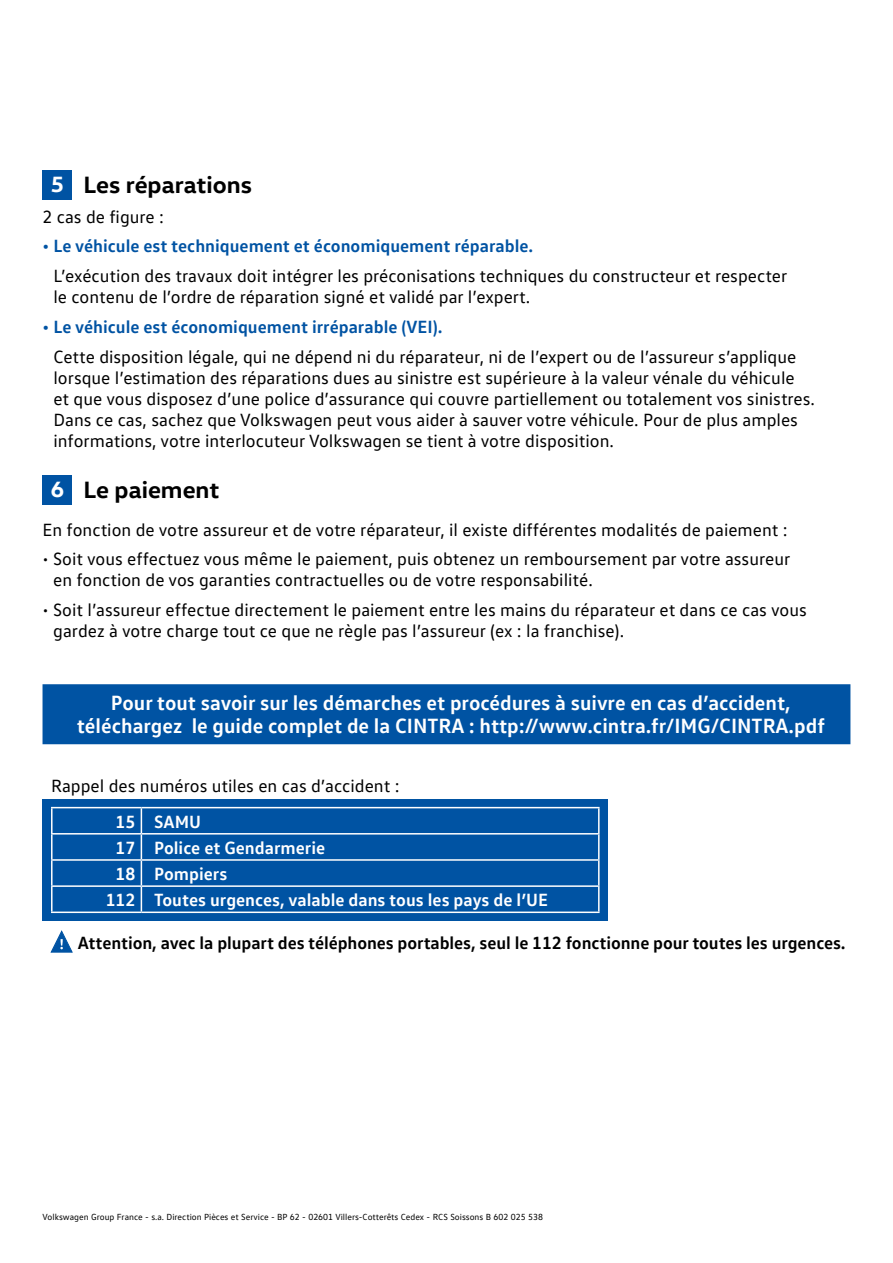
<style>
.page{position:relative;width:893px;height:1263px;background:#fff}
.page>*{position:absolute;margin:0;border:0;box-sizing:border-box;transform-origin:0 0}
.t1{font:700 24px "VW Head";color:#000}
.t2{font:700 22.5px "VW Head";color:#fff}
.t3{font:700 21px/22.5px "VW Text";color:#fff;text-align:center}
.t4{font:18px/21px "VW Text";color:#000}
.t5{font:700 18px "VW Text";color:#0053a3}
.t6{font:700 18px "VW Text";letter-spacing:-.005em;color:#000}
.t7{font:700 18px "VW Text";color:#fff}
.t8{font:9px "VW Text";color:#000}
</style>
<div class="page">
<div style="left:43px;top:684px;width:807px;height:60px;background:#0053a3"></div>
<div style="left:43px;top:170px;width:29px;height:30px;background:#0053a3"></div>
<div style="left:43px;top:475px;width:29px;height:29px;background:#0053a3"></div>
<div style="left:43px;top:799px;width:565px;height:122px;background:#0053a3"></div>
<hr style="left:51px;top:807px;width:90px;height:1px;background:#fff">
<hr style="left:51px;top:808px;width:2px;height:25px;background:#fff">
<hr style="left:141px;top:807px;width:459px;height:1px;background:#fff">
<hr style="left:598px;top:808px;width:2px;height:25px;background:#fff">
<hr style="left:51px;top:833px;width:90px;height:1px;background:#fff">
<hr style="left:51px;top:834px;width:2px;height:25px;background:#fff">
<hr style="left:141px;top:833px;width:459px;height:1px;background:#fff">
<hr style="left:598px;top:834px;width:2px;height:25px;background:#fff">
<hr style="left:51px;top:859px;width:90px;height:2px;background:#fff">
<hr style="left:51px;top:861px;width:2px;height:24px;background:#fff">
<hr style="left:141px;top:859px;width:459px;height:2px;background:#fff">
<hr style="left:598px;top:861px;width:2px;height:24px;background:#fff">
<hr style="left:51px;top:885px;width:90px;height:2px;background:#fff">
<hr style="left:51px;top:887px;width:2px;height:24px;background:#fff">
<hr style="left:141px;top:885px;width:459px;height:2px;background:#fff">
<svg style="left:141px;top:808px;width:1px;height:103px"></svg>
<hr style="left:598px;top:887px;width:2px;height:24px;background:#fff">
<hr style="left:51px;top:911px;width:90px;height:2px;background:#fff">
<hr style="left:141px;top:911px;width:459px;height:2px;background:#fff">
<svg style="left:51px;top:931px;width:21px;height:21px"></svg>
<h1 class="t1" style="left:83px;top:169px;width:170px">Les réparations</h1>
<p class="t4" style="left:43px;top:205px;width:123px">2 cas de figure :</p>
<p class="t5" style="left:43px;top:234px;width:492px">• Le véhicule est techniquement et économiquement réparable.</p>
<p class="t4" style="left:53px;top:265px;width:735px">L’exécution des travaux doit intégrer les préconisations techniques du constructeur et respecter le contenu de l’ordre de réparation signé et validé par l’expert.</p>
<p class="t5" style="left:43px;top:315px;width:402px">• Le véhicule est économiquement irréparable (VEI).</p>
<p class="t4" style="left:53px;top:345px;width:763px">Cette disposition légale, qui ne dépend ni du réparateur, ni de l’expert ou de l’assureur s’applique lorsque l’estimation des réparations dues au sinistre est supérieure à la valeur vénale du véhicule et que vous disposez d’une police d’assurance qui couvre partiellement ou totalement vos sinistres.<br>Dans ce cas, sachez que Volkswagen peut vous aider à sauver votre véhicule. Pour de plus amples informations, votre interlocuteur Volkswagen se tient à votre disposition.</p>
<h1 class="t1" style="left:83px;top:474px;width:138px">Le paiement</h1>
<p class="t4" style="left:43px;top:518px;width:747px">En fonction de votre assureur et de votre réparateur, il existe différentes modalités de paiement :</p>
<p class="t4" style="left:53px;top:548px;width:739px;text-indent:-11px">• Soit vous effectuez vous même le paiement, puis obtenez un remboursement par votre assureur en fonction de vos garanties contractuelles ou de votre responsabilité.</p>
<p class="t4" style="left:53px;top:598px;width:755px;text-indent:-11px">• Soit l’assureur effectue directement le paiement entre les mains du réparateur et dans ce cas vous gardez à votre charge tout ce que ne règle pas l’assureur (ex : la franchise).</p>
<p class="t2" style="left:51px;top:170px;width:15px">5</p>
<p class="t2" style="left:51px;top:474px;width:15px">6</p>
<p class="t3" style="left:77px;top:691px;width:750px">Pour tout savoir sur les démarches et procédures à suivre en cas d’accident, téléchargez le guide complet de la CINTRA : http://www.cintra.fr/IMG/CINTRA.pdf</p>
<p class="t4" style="left:51px;top:775px;width:350px">Rappel des numéros utiles en cas d’accident :</p>
<p class="t7" style="left:116px;top:810px;width:87px">15 SAMU</p>
<p class="t7" style="left:116px;top:836px;width:211px">17 Police et Gendarmerie</p>
<p class="t7" style="left:116px;top:862px;width:113px">18 Pompiers</p>
<p class="t7" style="left:106px;top:888px;width:444px">112 Toutes urgences, valable dans tous les pays de l’UE</p>
<p class="t6" style="left:78px;top:931px;width:769px">Attention, avec la plupart des téléphones portables, seul le 112 fonctionne pour toutes les urgences.</p>
<p class="t8" style="left:43px;top:1212px;width:502px">Volkswagen Group France - s.a. Direction Pièces et Service - BP 62 - 02601 Villers-Cotterêts Cedex - RCS Soissons B 602 025 538</p>
</div>
